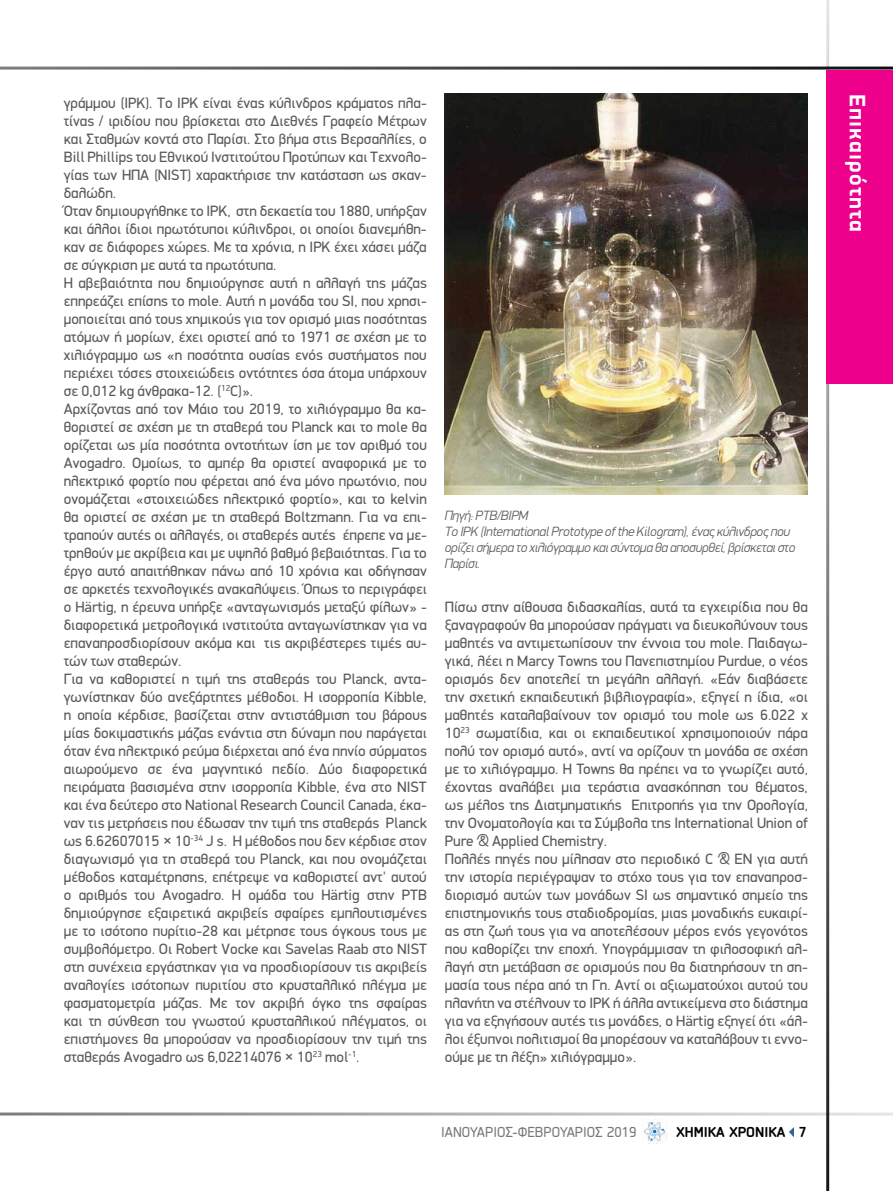
<style>
.page{position:relative;width:893px;height:1191px;background:#fff}
.page>*{position:absolute;margin:0;border:0;box-sizing:border-box;transform-origin:0 0}
.t1{font:700 22.5px "PF Din Display Pro";letter-spacing:.05em;color:#fff}
.t2{font:15px/18px "PF Din Display";color:#58595b}
.t3{font:15px "PF Isotext Pro";color:#77787b}
.t4{font:700 15px "PF Isotext Pro";color:#000}
.t5{font:italic 300 13.5px/16.2px "PF Din Display";letter-spacing:-.02em;color:#58595b}
.s1{font-family:"Arial"}
</style>
<div class="page">
<svg style="left:789px;top:1127px;width:5px;height:10px"></svg>
<hr style="left:0;top:67px;width:893px;height:3px;background:#000">
<hr style="left:0;top:1112px;width:893px;height:3px;background:#000">
<hr style="left:826px;top:0;width:3px;height:1191px;background:#000">
<img style="left:642px;top:1119px;width:25px;height:24px">
<img style="left:445px;top:94px;width:363px;height:400px">
<div style="left:826px;top:70px;width:67px;height:313px;background:#ec008c"></div>
<p class="t2" style="left:64px;top:94px;width:365px">γράμμου (IPK). Το IPK είναι ένας κύλινδρος κράματος πλα&shy;τίνας / ιριδίου που βρίσκεται στο Διεθνές Γραφείο Μέτρων και Σταθμών κοντά στο Παρίσι. Στο βήμα στις Βερσαλλίες, ο Bill Phillips του Εθνικού Ινστιτούτου Προτύπων και Τεχνολο&shy;γίας των ΗΠΑ (NIST) χαρακτήρισε την κατάσταση ως σκαν&shy;δαλώδη.<br>Όταν δημιουργήθηκε το IPK, στη δεκαετία του 1880, υπήρξαν και άλλοι ίδιοι πρωτότυποι κύλινδροι, οι οποίοι διανεμήθη&shy;καν σε διάφορες χώρες. Με τα χρόνια, η IPK έχει χάσει μάζα σε σύγκριση με αυτά τα πρωτότυπα.<br>Η αβεβαιότητα που δημιούργησε αυτή η αλλαγή της μάζας επηρεάζει επίσης το mole. Αυτή η μονάδα του SI, που χρησι&shy;μοποιείται από τους χημικούς για τον ορισμό μιας ποσότητας ατόμων ή μορίων, έχει οριστεί από το 1971 σε σχέση με το χιλιόγραμμο ως «η ποσότητα ουσίας ενός συστήματος που περιέχει τόσες στοιχειώδεις οντότητες όσα άτομα υπάρχουν σε 0,012 kg άνθρακα-12. (<sup>12</sup>C)».<br>Αρχίζοντας από τον Μάιο του 2019, το χιλιόγραμμο θα κα&shy;θοριστεί σε σχέση με τη σταθερά του Planck και το mole θα ορίζεται ως μία ποσότητα οντοτήτων ίση με τον αριθμό του Avogadro. Ομοίως, το αμπέρ θα οριστεί αναφορικά με το ηλεκτρικό φορτίο που φέρεται από ένα μόνο πρωτόνιο, που ονομάζεται «στοιχειώδες ηλεκτρικό φορτίο», και το kelvin θα οριστεί σε σχέση με τη σταθερά Boltzmann. Για να επι&shy;τραπούν αυτές οι αλλαγές, οι σταθερές αυτές έπρεπε να με&shy;τρηθούν με ακρίβεια και με υψηλό βαθμό βεβαιότητας. Για το έργο αυτό απαιτήθηκαν πάνω από 10 χρόνια και οδήγησαν σε αρκετές τεχνολογικές ανακαλύψεις. Όπως το περιγράφει ο Härtig, η έρευνα υπήρξε «ανταγωνισμός μεταξύ φίλων» - διαφορετικά μετρολογικά ινστιτούτα ανταγωνίστηκαν για να επαναπροσδιορίσουν ακόμα και τις ακριβέστερες τιμές αυ&shy;τών των σταθερών.<br>Για να καθοριστεί η τιμή της σταθεράς του Planck, αντα&shy;γωνίστηκαν δύο ανεξάρτητες μέθοδοι. Η ισορροπία Kibble, η οποία κέρδισε, βασίζεται στην αντιστάθμιση του βάρους μίας δοκιμαστικής μάζας ενάντια στη δύναμη που παράγεται όταν ένα ηλεκτρικό ρεύμα διέρχεται από ένα πηνίο σύρματος αιωρούμενο σε ένα μαγνητικό πεδίο. Δύο διαφορετικά πειράματα βασισμένα στην ισορροπία Kibble, ένα στο NIST και ένα δεύτερο στο National Research Council Canada, έκα&shy;ναν τις μετρήσεις που έδωσαν την τιμή της σταθεράς Planck ως 6.62607015 <span class="s1">×</span> 10<sup>-34</sup> J s. Η μέθοδος που δεν κέρδισε στον διαγωνισμό για τη σταθερά του Planck, και που ονομάζεται μέθοδος καταμέτρησης, επέτρεψε να καθοριστεί αντ' αυτού ο αριθμός του Avogadro. Η ομάδα του Härtig στην PTB δημιούργησε εξαιρετικά ακριβείς σφαίρες εμπλουτισμένες με το ισότοπο πυρίτιο-28 και μέτρησε τους όγκους τους με συμβολόμετρο. Οι Robert Vocke και Savelas Raab στο NIST στη συνέχεια εργάστηκαν για να προσδιορίσουν τις ακριβείς αναλογίες ισότοπων πυριτίου στο κρυσταλλικό πλέγμα με φασματομετρία μάζας. Με τον ακριβή όγκο της σφαίρας και τη σύνθεση του γνωστού κρυσταλλικού πλέγματος, οι επιστήμονες θα μπορούσαν να προσδιορίσουν την τιμή της σταθεράς Avogadro ως 6,02214076 <span class="s1">×</span> 10<sup>23</sup> mol<sup>-1</sup>.</p>
<p class="t5" style="left:445px;top:507px;width:352px">Πηγή: PTB/BIPM<br>Το IPK (International Prototype of the Kilogram), ένας κύλινδρος που ορίζει σήμερα το χιλιόγραμμο και σύντομα θα αποσυρθεί, βρίσκεται στο Παρίσι.</p>
<p class="t2" style="left:445px;top:598px;width:365px">Πίσω στην αίθουσα διδασκαλίας, αυτά τα εγχειρίδια που θα ξαναγραφούν θα μπορούσαν πράγματι να διευκολύνουν τους μαθητές να αντιμετωπίσουν την έννοια του mole. Παιδαγω&shy;γικά, λέει η Marcy Towns του Πανεπιστημίου Purdue, ο νέος ορισμός δεν αποτελεί τη μεγάλη αλλαγή. «Εάν διαβάσετε την σχετική εκπαιδευτική βιβλιογραφία», εξηγεί η ίδια, «οι μαθητές καταλαβαίνουν τον ορισμό του mole ως 6.022 x 10<sup>23</sup> σωματίδια, και οι εκπαιδευτικοί χρησιμοποιούν πάρα πολύ τον ορισμό αυτό», αντί να ορίζουν τη μονάδα σε σχέση με το χιλιόγραμμο. Η Towns θα πρέπει να το γνωρίζει αυτό, έχοντας αναλάβει μια τεράστια ανασκόπηση του θέματος, ως μέλος της Διατμηματικής Επιτροπής για την Ορολογία, την Ονοματολογία και τα Σύμβολα της International Union of Pure &amp; Applied Chemistry.<br>Πολλές πηγές που μίλησαν στο περιοδικό C &amp; EN για αυτή την ιστορία περιέγραψαν το στόχο τους για τον επαναπροσ&shy;διορισμό αυτών των μονάδων SI ως σημαντικό σημείο της επιστημονικής τους σταδιοδρομίας, μιας μοναδικής ευκαιρί&shy;ας στη ζωή τους για να αποτελέσουν μέρος ενός γεγονότος που καθορίζει την εποχή. Υπογράμμισαν τη φιλοσοφική αλ&shy;λαγή στη μετάβαση σε ορισμούς που θα διατηρήσουν τη ση&shy;μασία τους πέρα από τη Γη. Αντί οι αξιωματούχοι αυτού του πλανήτη να στέλνουν το IPK ή άλλα αντικείμενα στο διάστημα για να εξηγήσουν αυτές τις μονάδες, ο Härtig εξηγεί ότι «άλ&shy;λοι έξυπνοι πολιτισμοί θα μπορέσουν να καταλάβουν τι εννο&shy;ούμε με τη λέξη» χιλιόγραμμο».</p>
<p class="t3" style="left:441px;top:1123px;width:197px">ΙΑΝΟΥΑΡΙΟΣ-ΦΕΒΡΟΥΑΡΙΟΣ 2019</p>
<p class="t4" style="left:677px;top:1123px;width:132px">ΧΗΜΙΚΑ ΧΡΟΝΙΚΑ 7</p>
<h1 class="t1" style="left:871px;top:94px;width:140px;rotate:90deg">Επικαιρότητα</h1>
</div>
